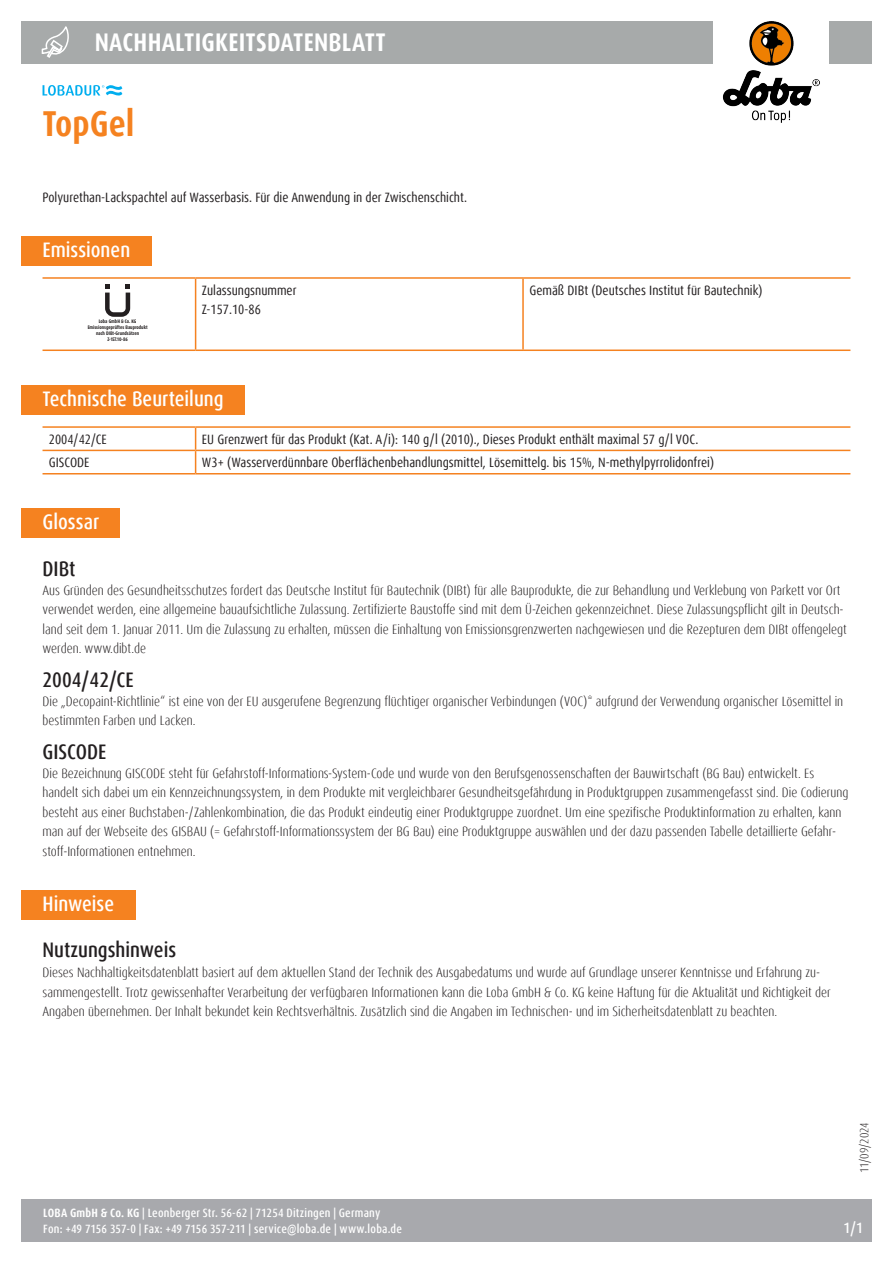
<style>
.page{position:relative;width:893px;height:1263px;background:#fff}
.page>*{position:absolute;margin:0;border:0;box-sizing:border-box;transform-origin:0 0}
.Name{font:700 condensed 36px "Dax OT";color:#f58220}
.t1{font:700 condensed 25.5px "Dax OT";letter-spacing:.01em;color:#fff}
.Titel{font:500 condensed 21px "Dax OT";color:#fff}
.Titel_Glossar{font:500 condensed 21px "Dax OT";color:#231f20}
.t2{font:500 condensed 15px "Dax OT";color:#fff}
.Text_Glossar{font:300 condensed 13.5px/19.5px "Dax OT";color:#231f20}
.Text{font:condensed 13.5px "Dax OT";color:#231f20}
.t3{font:500 condensed 12px/16.5px "Dax OT";letter-spacing:.015em;color:#fff}
.t4{font:300 condensed 12px "Dax OT";letter-spacing:-.01em;color:#231f20}
.t5{font:700 5.1px/6px "Dax Pro";color:#231f20;text-align:center;scale:.82 1}
.s1{font-weight:700}
</style>
<div class="page">
<svg style="left:43px;top:85px;width:79px;height:11px"></svg>
<div style="left:21px;top:1199px;width:851px;height:43px;background:#a8a9ad"></div>
<div style="left:21px;top:21px;width:851px;height:43px;background:#a7aaaa"></div>
<svg style="left:41px;top:27px;width:28px;height:31px"></svg>
<img style="left:714px;top:21px;width:115px;height:102px">
<hr style="left:196px;top:349px;width:327px;height:2px;background:#f58220">
<hr style="left:523px;top:349px;width:327px;height:2px;background:#f58220">
<hr style="left:43px;top:277px;width:153px;height:2px;background:#f58220">
<hr style="left:196px;top:277px;width:327px;height:2px;background:#f58220">
<hr style="left:523px;top:277px;width:327px;height:2px;background:#f58220">
<hr style="left:522px;top:279px;width:2px;height:70px;background:#f58220">
<hr style="left:195px;top:279px;width:1px;height:70px;background:#f58220">
<hr style="left:43px;top:349px;width:153px;height:2px;background:#f58220">
<div style="left:21px;top:236px;width:131px;height:29px;background:#f58220"></div>
<svg style="left:105px;top:284px;width:25px;height:33px"></svg>
<hr style="left:43px;top:450px;width:153px;height:1px;background:#f58220">
<hr style="left:196px;top:450px;width:654px;height:1px;background:#f58220">
<hr style="left:43px;top:473px;width:153px;height:1px;background:#f58220">
<hr style="left:196px;top:473px;width:654px;height:1px;background:#f58220">
<svg style="left:195px;top:428px;width:1px;height:45px"></svg>
<hr style="left:43px;top:426px;width:153px;height:2px;background:#f58220">
<hr style="left:196px;top:426px;width:654px;height:2px;background:#f58220">
<div style="left:21px;top:385px;width:224px;height:30px;background:#f58220"></div>
<div style="left:21px;top:508px;width:99px;height:30px;background:#f58220"></div>
<div style="left:21px;top:890px;width:114px;height:29px;background:#f58220"></div>
<h2 class="t1" style="left:95px;top:26px;width:292px">NACHHALTIGKEITSDATENBLATT</h2>
<p class="Name" style="left:43px;top:100px;width:93px">TopGel</p>
<p class="Text" style="left:43px;top:189px;width:426px">Polyurethan-Lackspachtel auf Wasserbasis. Für die Anwendung in der Zwischenschicht.</p>
<p class="Titel" style="left:43px;top:236px;width:89px">Emissionen</p>
<p class="t5" style="left:88px;top:319px;width:74px">Loba GmbH &amp; Co. KG<br>Emissionsgeprüftes Bauprodukt nach DIBt-Grundsätzen<br>Z-157.10-86</p>
<p class="Text" style="left:202px;top:282px;width:96px">Zulassungsnummer</p>
<p class="Text" style="left:202px;top:301px;width:60px">Z-157.10-86</p>
<p class="Text" style="left:529px;top:282px;width:235px">Gemäß DIBt (Deutsches Institut für Bautechnik)</p>
<p class="Titel" style="left:43px;top:385px;width:183px">Technische Beurteilung</p>
<p class="Text" style="left:49px;top:431px;width:59px">2004/42/CE</p>
<p class="Text" style="left:202px;top:431px;width:498px">EU Grenzwert für das Produkt (Kat. A/i): 140 g/l (2010)., Dieses Produkt enthält maximal 57 g/l VOC.</p>
<p class="Text" style="left:49px;top:454px;width:42px">GISCODE</p>
<p class="Text" style="left:202px;top:454px;width:514px">W3+ (Wasserverdünnbare Oberflächenbehandlungsmittel, Lösemittelg. bis 15%, N-methylpyrrolidonfrei)</p>
<p class="Titel" style="left:43px;top:509px;width:58px">Glossar</p>
<p class="Titel_Glossar" style="left:43px;top:555px;width:35px">DIBt</p>
<p class="Text_Glossar" style="left:43px;top:580px;width:806px">Aus Gründen des Gesundheitsschutzes fordert das Deutsche Institut für Bautechnik (DIBt) für alle Bauprodukte, die zur Behandlung und Verklebung von Parkett vor Ort verwendet werden, eine allgemeine bauaufsichtliche Zulassung. Zertifizierte Baustoffe sind mit dem Ü-Zeichen gekennzeichnet. Diese Zulassungspflicht gilt in Deutsch&shy;land seit dem 1. Januar 2011. Um die Zulassung zu erhalten, müssen die Einhaltung von Emissionsgrenzwerten nachgewiesen und die Rezepturen dem DIBt offengelegt werden. www.dibt.de</p>
<p class="Titel_Glossar" style="left:43px;top:666px;width:93px">2004/42/CE</p>
<p class="Text_Glossar" style="left:43px;top:691px;width:802px">Die „Decopaint-Richtlinie“ ist eine von der EU ausgerufene Begrenzung flüchtiger organischer Verbindungen (VOC)* aufgrund der Verwendung organischer Lösemittel in bestimmten Farben und Lacken.</p>
<p class="Titel_Glossar" style="left:43px;top:738px;width:65px">GISCODE</p>
<p class="Text_Glossar" style="left:43px;top:763px;width:807px">Die Bezeichnung GISCODE steht für Gefahrstoff-Informations-System-Code und wurde von den Berufsgenossenschaften der Bauwirtschaft (BG Bau) entwickelt. Es handelt sich dabei um ein Kennzeichnungssystem, in dem Produkte mit vergleichbarer Gesundheitsgefährdung in Produktgruppen zusammengefasst sind. Die Codierung besteht aus einer Buchstaben-/Zahlenkombination, die das Produkt eindeutig einer Produktgruppe zuordnet. Um eine spezifische Produktinformation zu erhalten, kann man auf der Webseite des GISBAU (= Gefahrstoff-Informationssystem der BG Bau) eine Produktgruppe auswählen und der dazu passenden Tabelle detaillierte Gefahr&shy;stoff-Informationen entnehmen.</p>
<p class="Titel" style="left:43px;top:890px;width:73px">Hinweise</p>
<p class="Titel_Glossar" style="left:43px;top:937px;width:135px">Nutzungshinweis</p>
<p class="Text_Glossar" style="left:43px;top:963px;width:790px">Dieses Nachhaltigkeitsdatenblatt basiert auf dem aktuellen Stand der Technik des Ausgabedatums und wurde auf Grundlage unserer Kenntnisse und Erfahrung zu&shy;sammengestellt. Trotz gewissenhafter Verarbeitung der verfügbaren Informationen kann die Loba GmbH &amp; Co. KG keine Haftung für die Aktualität und Richtigkeit der<br>Angaben übernehmen. Der Inhalt bekundet kein Rechtsverhältnis. Zusätzlich sind die Angaben im Technischen- und im Sicherheitsdatenblatt zu beachten.</p>
<p class="t4" style="left:857px;top:1173px;width:52px;rotate:-90deg">11/09/2024</p>
<p class="t3" style="left:43px;top:1205px;width:360px"><span class="s1">LOBA GmbH &amp; Co. KG</span> | Leonberger Str. 56-62 | 71254 Ditzingen | Germany<br>Fon: +49 7156 357-0 | Fax: +49 7156 357-211 | service@loba.de | www.loba.de</p>
<p class="t2" style="left:843px;top:1218px;width:21px">1/1</p>
</div>
